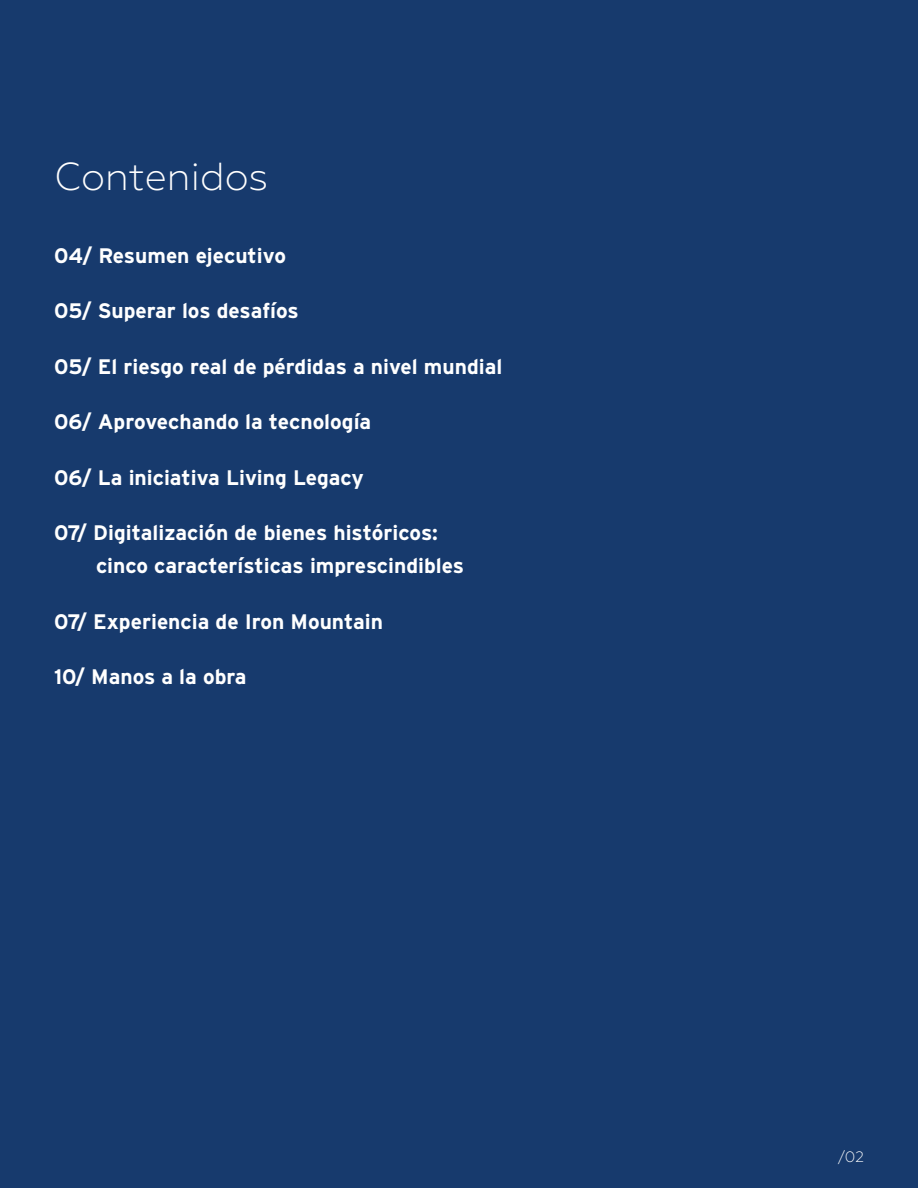
<style>
.page{position:relative;width:918px;height:1188px;background:#173a6d}
.page>*{position:absolute;margin:0;border:0;box-sizing:border-box;transform-origin:0 0}
.t1{font:300 39px "Geometria";color:#fff}
.t2{font:700 21px/33px "Interstate";color:#fff}
.t3{font:300 15px "Geometria";color:#fff}
</style>
<div class="page">
<h1 class="t1" style="left:54px;top:154px;width:216px">Contenidos</h1>
<p class="t2" style="left:54px;top:239px;width:234px">04/ Resumen ejecutivo</p>
<p class="t2" style="left:54px;top:294px;width:246px">05/ Superar los desafíos</p>
<p class="t2" style="left:54px;top:350px;width:450px">05/ El riesgo real de pérdidas a nivel mundial</p>
<p class="t2" style="left:54px;top:405px;width:319px">06/ Aprovechando la tecnología</p>
<p class="t2" style="left:54px;top:461px;width:311px">06/ La iniciativa Living Legacy</p>
<p class="t2" style="left:96px;top:516px;width:370px;text-indent:-42px">07/ Digitalización de bienes históricos: cinco características imprescindibles</p>
<p class="t2" style="left:54px;top:605px;width:330px">07/ Experiencia de Iron Mountain</p>
<p class="t2" style="left:54px;top:660px;width:194px">10/ Manos a la obra</p>
<p class="t3" style="left:838px;top:1148px;width:28px">/02</p>
</div>
